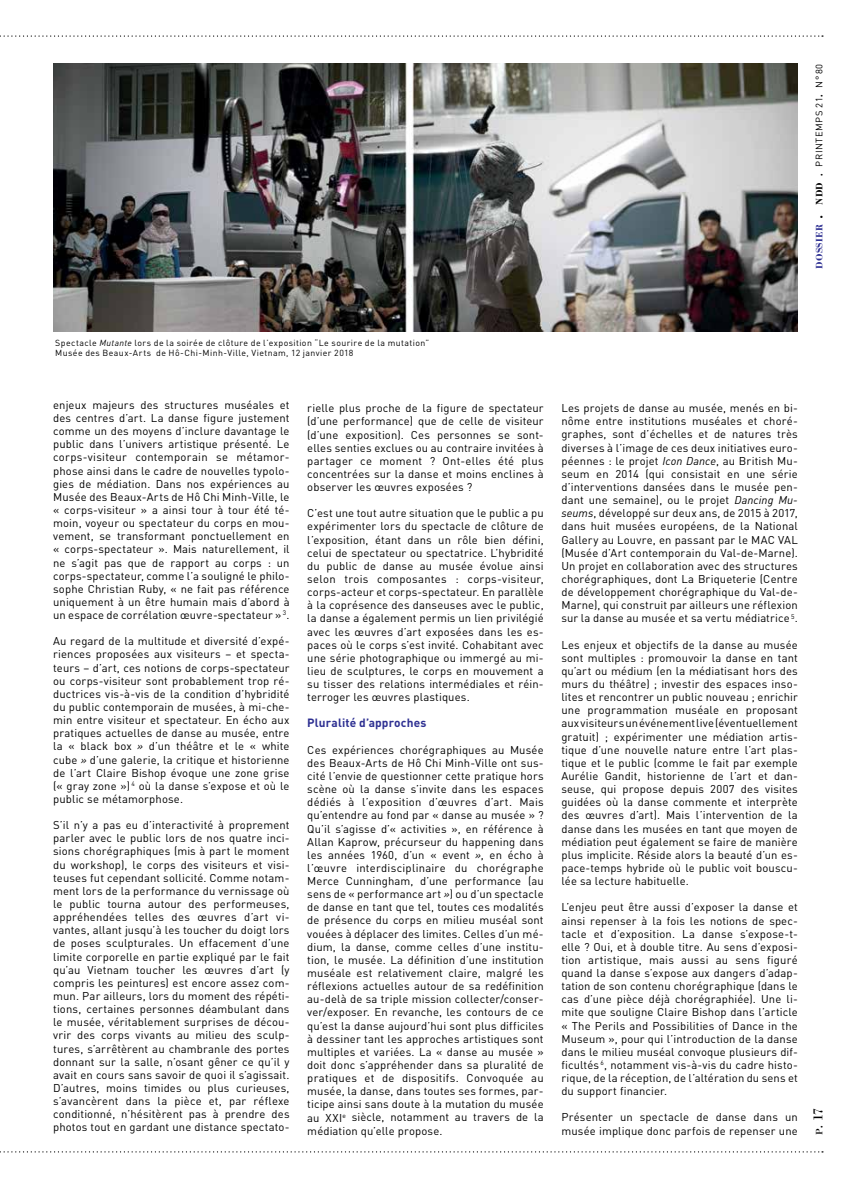
<style>
.page{position:relative;width:851px;height:1188px;background:#fff}
.page>*{position:absolute;margin:0;border:0;box-sizing:border-box;transform-origin:0 0}
.t1{font:13.75px "Bodoni Std";color:#000}
.t2{font:700 11.88px "DINOT";letter-spacing:.01em;color:#2e3092}
.t3{font:11.25px/13.1px "DINOT";letter-spacing:.01em;color:#000;text-align:justify}
.t4{font:9.38px "DINOT";letter-spacing:.06em;color:#000}
.t5{font:8.75px/10.5px "DINOT";letter-spacing:.045em;color:#000}
.s1{font-family:"Bodoni Std";font-weight:700;font-size:9.62px;color:#2e3092}
.s2{font-family:"Bodoni Std";font-weight:700;font-size:13.75px}
.s3{font-family:"Bodoni Std";font-weight:700;font-size:9.62px}
.s4{font-family:"Bodoni Std";font-size:13.75px}
.s5{font-style:italic}
.s6{font-size:9.62px}
.s7{font-style:inherit}
</style>
<div class="page">
<svg style="left:0;top:35px;width:822px;height:2px"></svg>
<svg style="left:0;top:1151px;width:822px;height:1px"></svg>
<img style="left:53px;top:64px;width:744px;height:267px">
<p class="t4" style="left:813px;top:269px;width:207px;rotate:-90deg"><span class="s1">dossier</span> <span class="s2">.</span> <span class="s3">ndd</span> <span class="s4">.</span> PRINTEMPS 21<span class="s4">.</span> N° 80</p>
<p class="t5" style="left:55px;top:337px;width:375px">Spectacle <span class="s5">Mutante</span> lors de la soirée de clôture de l’exposition “Le sourire de la mutation”<br>Musée des Beaux-Arts de Hô-Chi-Minh-Ville, Vietnam, 12 janvier 2018</p>
<p class="t3" style="left:53px;top:398px;width:238px">enjeux majeurs des structures muséales et des centres d’art. La danse figure justement comme un des moyens d’inclure davantage le public dans l’univers artistique présenté. Le corps-visiteur contemporain se métamor&shy;phose ainsi dans le cadre de nouvelles typolo&shy;gies de médiation. Dans nos expériences au Musée des Beaux-Arts de Hô Chi Minh-Ville, le « corps-visiteur » a ainsi tour à tour été té&shy;moin, voyeur ou spectateur du corps en mou&shy;vement, se transformant ponctuellement en « corps-spectateur ». Mais naturellement, il ne s’agit pas que de rapport au corps : un corps-spectateur, comme l’a souligné le philo&shy;sophe Christian Ruby, « ne fait pas référence uniquement à un être humain mais d’abord à un espace de corrélation œuvre-spectateur » <sup>3</sup>.</p>
<p class="t3" style="left:53px;top:634px;width:238px">Au regard de la multitude et diversité d’expé&shy;riences proposées aux visiteurs – et specta&shy;teurs – d’art, ces notions de corps-spectateur ou corps-visiteur sont probablement trop ré&shy;ductrices vis-à-vis de la condition d’hybridité du public contemporain de musées, à mi-che&shy;min entre visiteur et spectateur. En écho aux pratiques actuelles de danse au musée, entre la « black box <span class="s5">»</span> d’un théâtre et le « white cube <span class="s5">»</span> d’une galerie, la critique et historienne de l’art Claire Bishop évoque une zone grise (« gray zone ») <sup>4</sup> où la danse s’expose et où le public se métamorphose.</p>
<p class="t3" style="left:53px;top:818px;width:238px">S’il n’y a pas eu d’interactivité à proprement parler avec le public lors de nos quatre inci&shy;sions chorégraphiques (mis à part le moment du workshop), le corps des visiteurs et visi&shy;teuses fut cependant sollicité. Comme notam&shy;ment lors de la performance du vernissage où le public tourna autour des performeuses, appréhendées telles des œuvres d’art vi&shy;vantes, allant jusqu’à les toucher du doigt lors de poses sculpturales. Un effacement d’une limite corporelle en partie expliqué par le fait qu’au Vietnam toucher les œuvres d’art (y compris les peintures) est encore assez com&shy;mun. Par ailleurs, lors du moment des répéti&shy;tions, certaines personnes déambulant dans le musée, véritablement surprises de décou&shy;vrir des corps vivants au milieu des sculp&shy;tures, s’arrêtèrent au chambranle des portes donnant sur la salle, n’osant gêner ce qu’il y avait en cours sans savoir de quoi il s’agissait.<br>D’autres, moins timides ou plus curieuses, s’avancèrent dans la pièce et, par réflexe conditionné, n’hésitèrent pas à prendre des photos tout en gardant une distance spectato-</p>
<p class="t3" style="left:307px;top:401px;width:238px">rielle plus proche de la figure de spectateur (d’une performance) que de celle de visiteur (d’une exposition). Ces personnes se sont&shy;elles senties exclues ou au contraire invitées à partager ce moment ? Ont-elles été plus concentrées sur la danse et moins enclines à observer les œuvres exposées ?</p>
<p class="t3" style="left:307px;top:506px;width:238px">C’est une tout autre situation que le public a pu expérimenter lors du spectacle de clôture de l’exposition, étant dans un rôle bien défini, celui de spectateur ou spectatrice. L’hybridité du public de danse au musée évolue ainsi selon trois composantes : corps-visiteur, corps-acteur et corps-spectateur. En parallèle à la coprésence des danseuses avec le public, la danse a également permis un lien privilégié avec les œuvres d’art exposées dans les es&shy;paces où le corps s’est invité. Cohabitant avec une série photographique ou immergé au mi&shy;lieu de sculptures, le corps en mouvement a su tisser des relations intermédiales et réin&shy;terroger les œuvres plastiques.</p>
<p class="t2" style="left:307px;top:715px;width:120px">Pluralité d’approches</p>
<p class="t3" style="left:307px;top:742px;width:238px">Ces expériences chorégraphiques au Musée des Beaux-Arts de Hô Chi Minh-Ville ont sus&shy;cité l’envie de questionner cette pratique hors scène où la danse s’invite dans les espaces dédiés à l’exposition d’œuvres d’art. Mais qu’entendre au fond par « danse au musée » ?<br>Qu’il s’agisse d’« activities », en référence à Allan Kaprow, précurseur du happening dans les années 1960, d’un « event <span class="s5">»</span>, en écho à l’œuvre interdisciplinaire du chorégraphe Merce Cunningham, d’une performance (au sens de « performance art <span class="s5">»</span>) ou d’un spectacle de danse en tant que tel, toutes ces modalités de présence du corps en milieu muséal sont vouées à déplacer des limites. Celles d’un mé&shy;dium, la danse, comme celles d’une institu&shy;tion, le musée. La définition d’une institution muséale est relativement claire, malgré les réflexions actuelles autour de sa redéfinition au-delà de sa triple mission collecter/conser&shy;ver/exposer. En revanche, les contours de ce qu’est la danse aujourd’hui sont plus difficiles à dessiner tant les approches artistiques sont multiples et variées. La « danse au musée » doit donc s’appréhender dans sa pluralité de pratiques et de dispositifs. Convoquée au musée, la danse, dans toutes ses formes, par&shy;ticipe ainsi sans doute à la mutation du musée au XXI<sup>e</sup> siècle, notamment au travers de la médiation qu’elle propose.</p>
<p class="t3" style="left:561px;top:401px;width:238px">Les projets de danse au musée, menés en bi&shy;nôme entre institutions muséales et choré&shy;graphes, sont d’échelles et de natures très diverses à l’image de ces deux initiatives euro&shy;péennes : le projet <span class="s5">Icon Dance</span>, au British Mu&shy;seum en 2014 (qui consistait en une série d’interventions dansées dans le musée pen&shy;dant une semaine), ou le projet <span class="s5">Dancing Mu&shy;seums</span>, développé sur deux ans, de 2015 à 2017, dans huit musées européens, de la National Gallery au Louvre, en passant par le MAC VAL (Musée d’Art contemporain du Val-de-Marne).<br>Un projet en collaboration avec des structures chorégraphiques, dont La Briqueterie (Centre de développement chorégraphique du Val-de-Marne), qui construit par ailleurs une réflexion sur la danse au musée et sa vertu médiatrice <sup>5</sup>.</p>
<p class="t3" style="left:561px;top:637px;width:238px">Les enjeux et objectifs de la danse au musée sont multiples : promouvoir la danse en tant qu’art ou médium (en la médiatisant hors des murs du théâtre) ; investir des espaces inso&shy;lites et rencontrer un public nouveau ; enrichir une programmation muséale en proposant aux visiteurs un événement live (éventuellement gratuit) ; expérimenter une médiation artis&shy;tique d’une nouvelle nature entre l’art plas&shy;tique et le public (comme le fait par exemple Aurélie Gandit, historienne de l’art et dan&shy;seuse, qui propose depuis 2007 des visites guidées où la danse commente et interprète des œuvres d’art). Mais l’intervention de la danse dans les musées en tant que moyen de médiation peut également se faire de manière plus implicite. Réside alors la beauté d’un es&shy;pace-temps hybride où le public voit bouscu&shy;lée sa lecture habituelle.</p>
<p class="t3" style="left:561px;top:900px;width:238px">L’enjeu peut être aussi d’exposer la danse et ainsi repenser à la fois les notions de spec&shy;tacle et d’exposition. La danse s’expose-t&shy;elle ? Oui, et à double titre. Au sens d’exposi&shy;tion artistique, mais aussi au sens figuré quand la danse s’expose aux dangers d’adap&shy;tation de son contenu chorégraphique (dans le cas d’une pièce déjà chorégraphiée). Une li&shy;mite que souligne Claire Bishop dans l’article « The Perils and Possibilities of Dance in the Museum », pour qui l’introduction de la danse dans le milieu muséal convoque plusieurs dif&shy;ficultés <sup>6</sup>, notamment vis-à-vis du cadre histo&shy;rique, de la réception, de l’altération du sens et du support financier.</p>
<p class="t3" style="left:561px;top:1110px;width:238px">Présenter un spectacle de danse dans un musée implique donc parfois de repenser une</p>
<p class="t1" style="left:809px;top:1134px;width:28px;rotate:-90deg"><span class="s6">p</span><span class="s7">.</span> 17</p>
</div>
